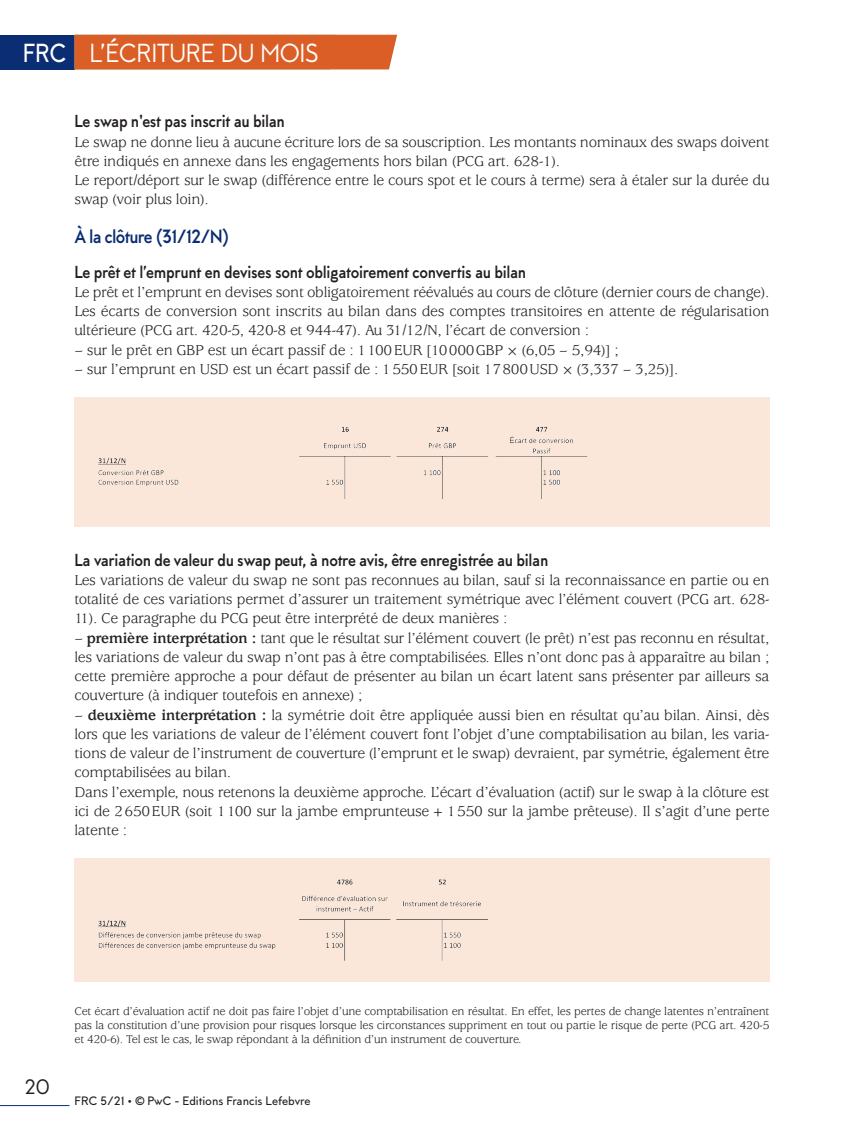
<style>
.page{position:relative;width:844px;height:1141px;background:#fff}
.page>*{position:absolute;margin:0;border:0;box-sizing:border-box;transform-origin:0 0}
.t1{font:28px "MTT Milano";letter-spacing:-.03em;color:#fff}
.t2{font:26.25px "MTT Milano";color:#fff;scale:.95 1}
.t3{font:21px "MTT Milano";color:#231f20}
.t4{font:700 19.25px "MTT Milano";letter-spacing:-.04em;color:#0b2d73;scale:.9 1}
.t5{font:700 17.5px "MTT Milano";letter-spacing:-.02em;color:#231f20;scale:.9 1}
.Commentaire_Texte{font:15.75px/19.2px "Usherwood Std";letter-spacing:-.02em;color:#231f20;text-align:justify}
.Commentaire_Liste{font:15.75px/19.2px "Usherwood Std";letter-spacing:-.02em;color:#231f20;text-align:justify}
.Complement_Texte_alo{font:12.25px/14px "Usherwood Std";letter-spacing:-.02em;color:#231f20;text-align:justify}
.t6{font:500 12.25px "MTT Milano";letter-spacing:-.005em;color:#231f20}
.s1{font-weight:500;font-size:26.25px}
.s2{font-weight:700}
</style>
<div class="page">
<hr style="left:0;top:1105px;width:69px;height:1px;background:#0b2d73">
<div style="left:0;top:35px;width:74px;height:34px;background:#0b2d73"></div>
<div style="left:74px;top:35px;width:323px;height:34px;background:#da5e26"></div>
<div style="left:74px;top:397px;width:695px;height:130px;background:#fae7d9"></div>
<img style="left:98px;top:426px;width:490px;height:73px">
<div style="left:74px;top:858px;width:695px;height:123px;background:#fae7d9"></div>
<img style="left:98px;top:879px;width:390px;height:82px">
<h2 class="t2" style="left:89px;top:38px;width:32px">L’ÉCRITURE</h2>
<h2 class="t2" style="left:220px;top:38px;width:16px">DUMOIS</h2>
<h1 class="t1" style="left:23px;top:37px;width:177px"><span class="s1">FRC</span> DOSSIER</h1>
<h4 class="t5" style="left:74px;top:111px;width:235px">Le swap n'est pas inscrit au bilan</h4>
<p class="Commentaire_Texte" style="left:74px;top:133px;width:696px">Le swap ne donne lieu à aucune écriture lors de sa souscription. Les montants nominaux des swaps doivent être indiqués en annexe dans les engagements hors bilan (PCG art. 628-1).</p>
<p class="Commentaire_Texte" style="left:74px;top:171px;width:696px">Le report/déport sur le swap (différence entre le cours spot et le cours à terme) sera à étaler sur la durée du swap (voir plus loin).</p>
<h3 class="t4" style="left:74px;top:226px;width:174px">À la clôture (31/12/N)</h3>
<h4 class="t5" style="left:74px;top:262px;width:503px">Le prêt et l’emprunt en devises sont obligatoirement convertis au bilan</h4>
<p class="Commentaire_Texte" style="left:74px;top:283px;width:696px">Le prêt et l’emprunt en devises sont obligatoirement réévalués au cours de clôture (dernier cours de change).<br>Les écarts de conversion sont inscrits au bilan dans des comptes transitoires en attente de régularisation ultérieure (PCG art. 420-5, 420-8 et 944-47). Au 31/12/N, l’écart de conversion :</p>
<p class="Commentaire_Liste" style="left:74px;top:341px;width:546px">– sur le prêt en GBP est un écart passif de : 1100EUR [10000GBP×(6,05 – 5,94)] ;</p>
<p class="Commentaire_Liste" style="left:74px;top:360px;width:605px">– sur l’emprunt en USD est un écart passif de : 1550EUR [soit 17800USD×(3,337 – 3,25)].</p>
<h4 class="t5" style="left:74px;top:550px;width:528px">La variation de valeur du swap peut, à notre avis, être enregistrée au bilan</h4>
<p class="Commentaire_Texte" style="left:74px;top:571px;width:696px">Les variations de valeur du swap ne sont pas reconnues au bilan, sauf si la reconnaissance en partie ou en totalité de ces variations permet d’assurer un traitement symétrique avec l’élément couvert (PCG art. 628- 11). Ce paragraphe du PCG peut être interprété de deux manières :</p>
<p class="Commentaire_Liste" style="left:74px;top:629px;width:696px">– <span class="s2">première interprétation :</span> tant que le résultat sur l’élément couvert (le prêt) n’est pas reconnu en résultat, les variations de valeur du swap n’ont pas à être comptabilisées. Elles n’ont donc pas à apparaître au bilan ; cette première approche a pour défaut de présenter au bilan un écart latent sans présenter par ailleurs sa couverture (à indiquer toutefois en annexe) ;</p>
<p class="Commentaire_Liste" style="left:74px;top:706px;width:696px">– <span class="s2">deuxième interprétation :</span> la symétrie doit être appliquée aussi bien en résultat qu’au bilan. Ainsi, dès lors que les variations de valeur de l’élément couvert font l’objet d’une comptabilisation au bilan, les varia&shy;tions de valeur de l’instrument de couverture (l’emprunt et le swap) devraient, par symétrie, également être comptabilisées au bilan.</p>
<p class="Commentaire_Texte" style="left:74px;top:783px;width:696px">Dans l’exemple, nous retenons la deuxième approche. L’écart d’évaluation (actif) sur le swap à la clôture est ici de 2650EUR (soit 1100 sur la jambe emprunteuse+1550 sur la jambe prêteuse). Il s’agit d’une perte latente :</p>
<h3 class="t3" style="left:25px;top:1075px;width:27px">20</h3>
<p class="Complement_Texte_alo" style="left:74px;top:1005px;width:696px">Cet écart d’évaluation actif ne doit pas faire l’objet d’une comptabilisation en résultat. En effet, les pertes de change latentes n’entraînent pas la constitution d’une provision pour risques lorsque les circonstances suppriment en tout ou partie le risque de perte (PCG art. 420-5 et 420-6). Tel est le cas, le swap répondant à la définition d’un instrument de couverture.</p>
<p class="t6" style="left:74px;top:1094px;width:237px">FRC 5/21 • © PwC - Editions Francis Lefebvre</p>
</div>
